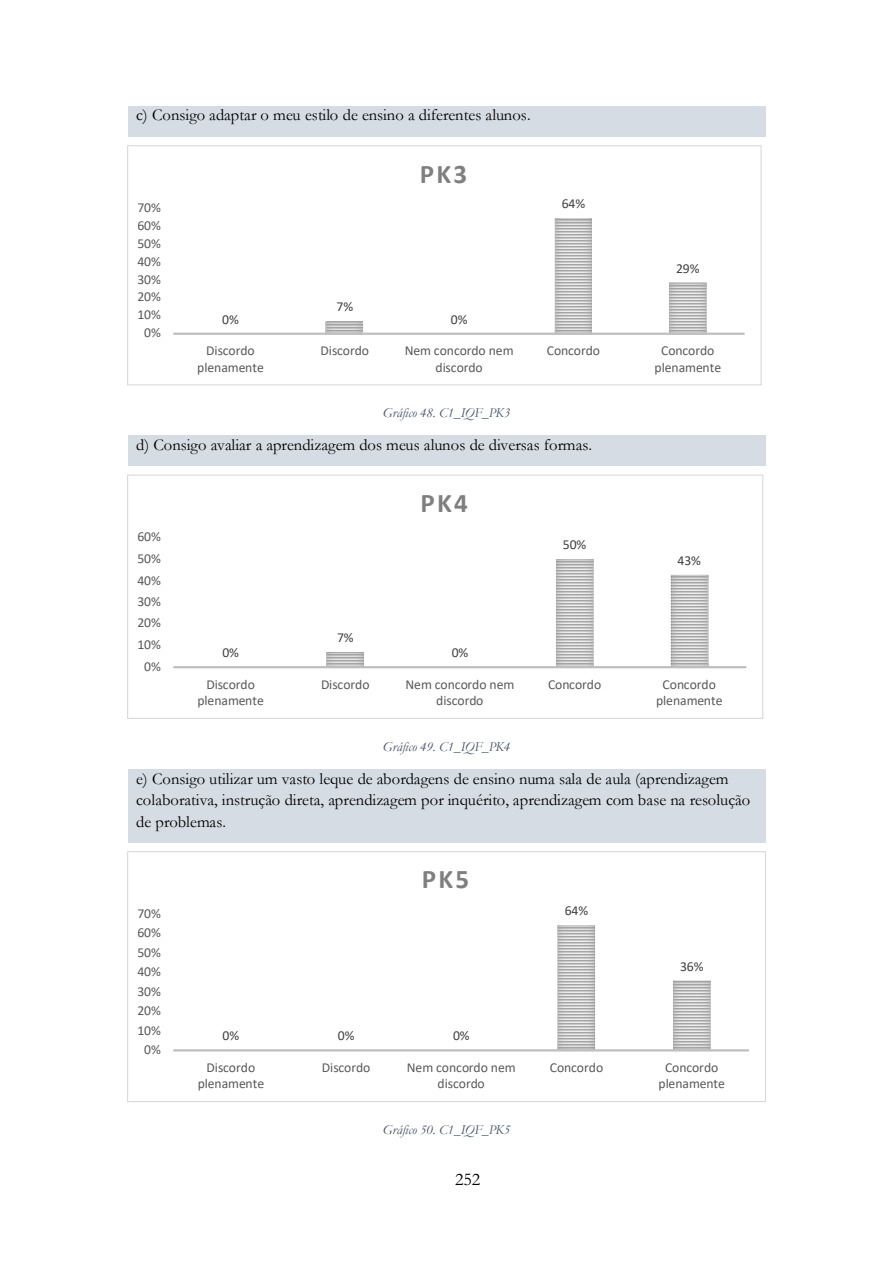
<style>
.page{position:relative;width:893px;height:1263px;background:#fff}
.page>*{position:absolute;margin:0;border:0;box-sizing:border-box;transform-origin:0 0}
.t1{font:700 27px "Calibri";letter-spacing:.085em;color:#7f7f7f}
.t2{font:18px "Garamond";color:#000}
.t3{font:16.5px/21.5px "Garamond";letter-spacing:-.005em;color:#000}
.t4{font:13.65px/16.5px "Calibri";color:#595959;text-align:center}
.t5{font:italic 13.65px "Garamond";letter-spacing:-.005em;color:#44546a}
.t6{font:13.65px "Calibri";letter-spacing:-.005em;color:#404040}
</style>
<div class="page">
<div style="left:128px;top:106px;width:637px;height:31px;background:#d5dce4"></div>
<div style="left:128px;top:436px;width:637px;height:30px;background:#d5dce4"></div>
<div style="left:128px;top:770px;width:637px;height:73px;background:#d5dce4"></div>
<img style="left:326px;top:219px;width:380px;height:114px">
<hr style="left:173px;top:333px;width:571px;height:2px;background:#bfbfbf">
<div style="left:127px;top:145px;width:634px;height:240px;border:1px solid #d9d9d9"></div>
<img style="left:326px;top:559px;width:382px;height:107px">
<hr style="left:173px;top:666px;width:573px;height:2px;background:#bfbfbf">
<div style="left:127px;top:475px;width:636px;height:244px;border:1px solid #d9d9d9"></div>
<img style="left:557px;top:926px;width:153px;height:123px">
<hr style="left:173px;top:1049px;width:576px;height:3px;background:#bfbfbf">
<div style="left:127px;top:851px;width:639px;height:251px;border:1px solid #d9d9d9"></div>
<p class="t3" style="left:136px;top:105px;width:396px">c) Consigo adaptar o meu estilo de ensino a diferentes alunos.</p>
<p class="t4" style="left:137px;top:199px;width:25px">70%</p>
<p class="t4" style="left:137px;top:217px;width:25px">60%</p>
<p class="t4" style="left:137px;top:235px;width:25px">50%</p>
<p class="t4" style="left:137px;top:253px;width:25px">40%</p>
<p class="t4" style="left:137px;top:271px;width:25px">30%</p>
<p class="t4" style="left:137px;top:288px;width:25px">20%</p>
<p class="t4" style="left:137px;top:306px;width:25px">10%</p>
<p class="t4" style="left:144px;top:324px;width:18px">0%</p>
<p class="t6" style="left:222px;top:311px;width:18px">0%</p>
<p class="t6" style="left:336px;top:298px;width:18px">7%</p>
<h1 class="t1" style="left:420px;top:157px;width:49px">PK3</h1>
<p class="t6" style="left:451px;top:311px;width:18px">0%</p>
<p class="t6" style="left:561px;top:195px;width:25px">64%</p>
<p class="t6" style="left:676px;top:260px;width:25px">29%</p>
<p class="t4" style="left:197px;top:342px;width:68px">Discordo plenamente</p>
<p class="t4" style="left:320px;top:342px;width:50px">Discordo</p>
<p class="t4" style="left:405px;top:342px;width:110px">Nem concordo nem discordo</p>
<p class="t4" style="left:547px;top:342px;width:55px">Concordo</p>
<p class="t4" style="left:654px;top:342px;width:68px">Concordo plenamente</p>
<p class="t5" style="left:383px;top:405px;width:129px">Gráfico 48. C1_IQF_PK3</p>
<p class="t3" style="left:136px;top:434px;width:457px">d) Consigo avaliar a aprendizagem dos meus alunos de diversas formas.</p>
<p class="t4" style="left:137px;top:529px;width:25px">60%</p>
<p class="t4" style="left:137px;top:550px;width:25px">50%</p>
<p class="t4" style="left:137px;top:572px;width:25px">40%</p>
<p class="t4" style="left:137px;top:593px;width:25px">30%</p>
<p class="t4" style="left:137px;top:615px;width:25px">20%</p>
<p class="t4" style="left:137px;top:636px;width:25px">10%</p>
<p class="t4" style="left:144px;top:658px;width:18px">0%</p>
<p class="t6" style="left:222px;top:644px;width:18px">0%</p>
<p class="t6" style="left:337px;top:629px;width:18px">7%</p>
<h1 class="t1" style="left:420px;top:486px;width:49px">PK4</h1>
<p class="t6" style="left:451px;top:644px;width:18px">0%</p>
<p class="t6" style="left:563px;top:536px;width:25px">50%</p>
<p class="t6" style="left:677px;top:552px;width:25px">43%</p>
<p class="t4" style="left:197px;top:676px;width:68px">Discordo plenamente</p>
<p class="t4" style="left:321px;top:676px;width:50px">Discordo</p>
<p class="t4" style="left:405px;top:676px;width:110px">Nem concordo nem discordo</p>
<p class="t4" style="left:548px;top:676px;width:55px">Concordo</p>
<p class="t4" style="left:656px;top:676px;width:68px">Concordo plenamente</p>
<p class="t5" style="left:383px;top:739px;width:129px">Gráfico 49. C1_IQF_PK4</p>
<p class="t3" style="left:136px;top:768px;width:615px">e) Consigo utilizar um vasto leque de abordagens de ensino numa sala de aula (aprendizagem colaborativa, instrução direta, aprendizagem por inquérito, aprendizagem com base na resolução de problemas.</p>
<p class="t4" style="left:137px;top:905px;width:25px">70%</p>
<p class="t4" style="left:137px;top:925px;width:25px">60%</p>
<p class="t4" style="left:137px;top:944px;width:25px">50%</p>
<p class="t4" style="left:137px;top:963px;width:25px">40%</p>
<p class="t4" style="left:137px;top:983px;width:25px">30%</p>
<p class="t4" style="left:137px;top:1002px;width:25px">20%</p>
<p class="t4" style="left:137px;top:1022px;width:25px">10%</p>
<p class="t4" style="left:144px;top:1041px;width:18px">0%</p>
<h1 class="t1" style="left:422px;top:863px;width:49px">PK5</h1>
<p class="t6" style="left:223px;top:1027px;width:18px">0%</p>
<p class="t6" style="left:338px;top:1027px;width:18px">0%</p>
<p class="t6" style="left:453px;top:1027px;width:18px">0%</p>
<p class="t6" style="left:565px;top:902px;width:25px">64%</p>
<p class="t6" style="left:680px;top:958px;width:25px">36%</p>
<p class="t4" style="left:198px;top:1059px;width:68px">Discordo plenamente</p>
<p class="t4" style="left:322px;top:1059px;width:50px">Discordo</p>
<p class="t4" style="left:407px;top:1059px;width:110px">Nem concordo nem discordo</p>
<p class="t4" style="left:550px;top:1059px;width:55px">Concordo</p>
<p class="t4" style="left:658px;top:1059px;width:68px">Concordo plenamente</p>
<p class="t5" style="left:383px;top:1123px;width:129px">Gráfico 50. C1_IQF_PK5</p>
<h2 class="t2" style="left:455px;top:1169px;width:27px">252</h2>
</div>
